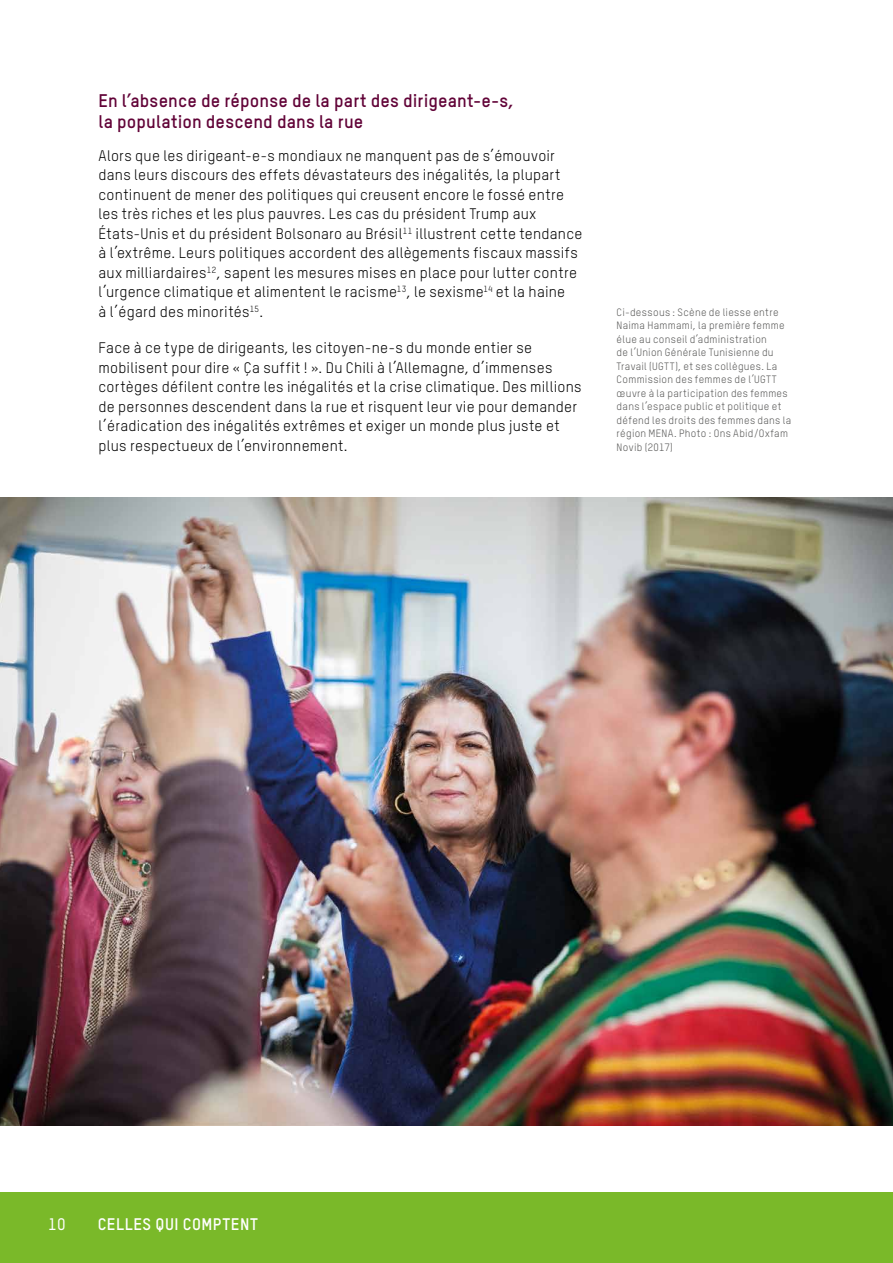
<style>
.page{position:relative;width:893px;height:1263px;background:#fff}
.page>*{position:absolute;margin:0;border:0;box-sizing:border-box;transform-origin:0 0}
.t1{font:700 18px/21px "Oxfam TSTARPRO";letter-spacing:.005em;color:#620438}
.t2{font:700 16.5px "Oxfam TSTARPRO";letter-spacing:.03em;color:#fff}
.t3{font:500 16.5px "Oxfam TSTARPRO";color:#fff}
.t4{font:15px/19.5px "Oxfam TSTARPRO";letter-spacing:.015em;color:#000}
.t5{font:10.5px/13.5px "Oxfam TSTARPRO";letter-spacing:.03em;color:#575756}
</style>
<div class="page">
<div style="left:0;top:1192px;width:893px;height:71px;background:#7ab929"></div>
<img style="left:0;top:498px;width:893px;height:628px">
<p class="t1" style="left:99px;top:90px;width:417px">En l’absence de réponse de la part des dirigeant-e-s, la population descend dans la rue</p>
<p class="t4" style="left:99px;top:145px;width:485px">Alors que les dirigeant-e-s mondiaux ne manquent pas de s’émouvoir dans leurs discours des effets dévastateurs des inégalités, la plupart continuent de mener des politiques qui creusent encore le fossé entre les très riches et les plus pauvres. Les cas du président Trump aux États-Unis et du président Bolsonaro au Brésil<sup>11</sup> illustrent cette tendance à l’extrême. Leurs politiques accordent des allègements fiscaux massifs aux milliardaires<sup>12</sup>, sapent les mesures mises en place pour lutter contre l’urgence climatique et alimentent le racisme<sup>13</sup>, le sexisme<sup>14</sup> et la haine<br>à l’égard des minorités<sup>15</sup>.</p>
<p class="t4" style="left:99px;top:338px;width:484px">Face à ce type de dirigeants, les citoyen-ne-s du monde entier se mobilisent pour dire « Ça suffit ! ». Du Chili à l’Allemagne, d’immenses cortèges défilent contre les inégalités et la crise climatique. Des millions de personnes descendent dans la rue et risquent leur vie pour demander l’éradication des inégalités extrêmes et exiger un monde plus juste et plus respectueux de l’environnement.</p>
<p class="t5" style="left:617px;top:305px;width:176px">Ci-dessous : Scène de liesse entre<br>Naima Hammami, la première femme élue au conseil d’administration<br>de l’Union Générale Tunisienne du<br>Travail (UGTT), et ses collègues. La<br>Commission des femmes de l’UGTT œuvre à la participation des femmes dans l’espace public et politique et défend les droits des femmes dans la région MENA. Photo : Ons Abid/Oxfam<br>Novib (2017)</p>
<p class="t3" style="left:48px;top:1214px;width:19px">10</p>
<p class="t2" style="left:98px;top:1214px;width:162px">CELLES QUI COMPTENT</p>
</div>
